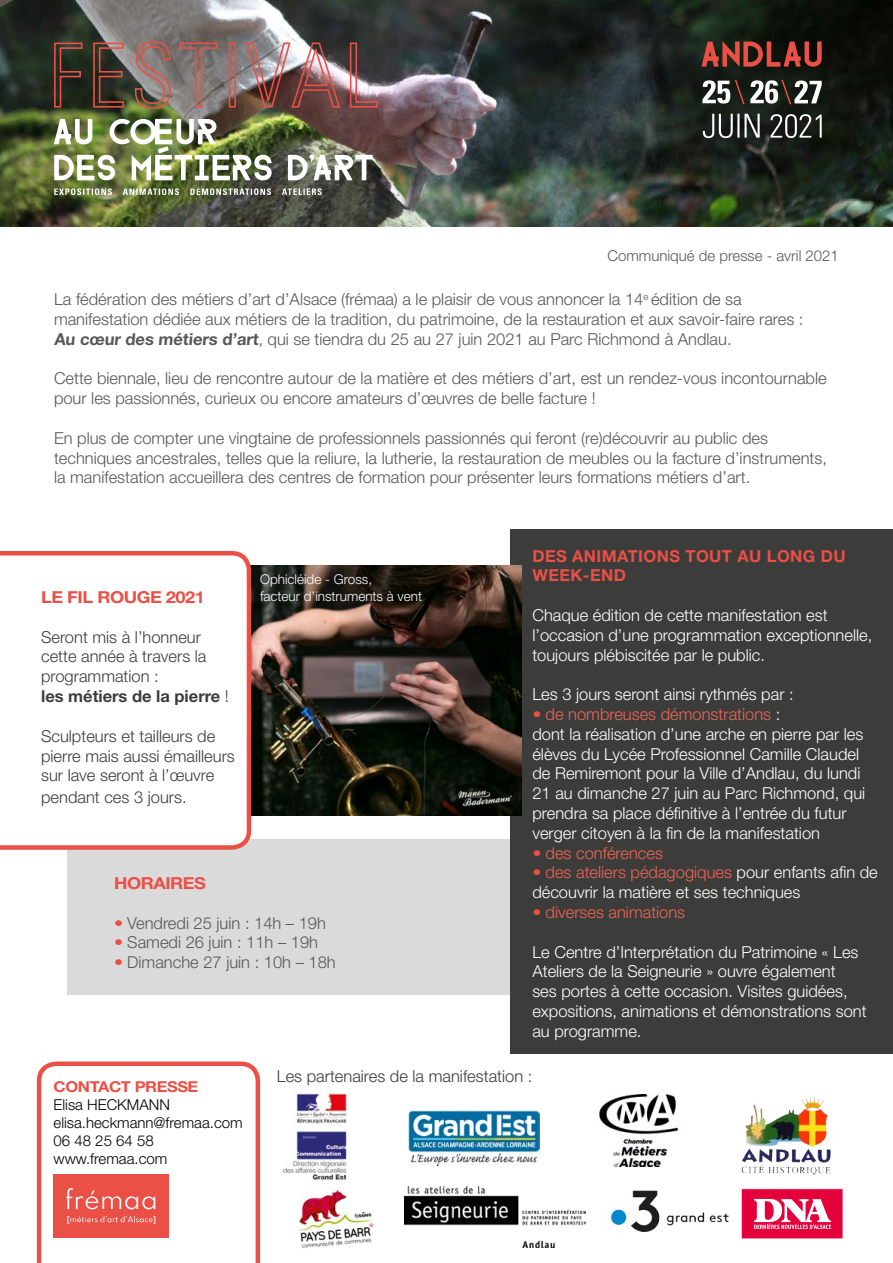
<style>
.page{position:relative;width:893px;height:1263px;background:#fff}
.page>*{position:absolute;margin:0;border:0;box-sizing:border-box;transform-origin:0 0}
.t1{font:300 16.5px/19.8px "Helvetica Neue LT Std";color:#575756}
.t2{font:300 16.5px/19.8px "Helvetica Neue LT Std";color:#fff}
.t3{font:300 16.5px/19.8px "Helvetica Neue LT Std";color:#3c3c3b}
.t4{font:300 16.5px "Helvetica Neue LT Std";color:#ec6555}
.t5{font:700 16.5px/19.8px "Helvetica Neue LT Std";letter-spacing:.025em;color:#ea5045}
.t6{font:700 16.5px "Helvetica Neue LT Std";letter-spacing:-.025em;color:#ea5045;scale:1.1 1}
.t7{font:300 15px/18px "Helvetica Neue LT Std";color:#000}
.t8{font:300 15px "Helvetica Neue LT Std";color:#575756}
.t9{font:700 15px "Helvetica Neue LT Std";letter-spacing:-.025em;color:#ea5045;scale:1.1 1}
.t10{font:300 13.5px "Helvetica Neue LT Std";color:#fff}
.s1{font-weight:700}
.s2{color:#ea5045}
.s3{color:#ec6555}
</style>
<div class="page">
<div style="left:68px;top:839px;width:494px;height:155px;background:#dadada"></div>
<div style="left:511px;top:529px;width:382px;height:525px;background:#3c3c3b"></div>
<img style="left:251px;top:565px;width:271px;height:250px">
<svg style="left:0;top:551px;width:251px;height:299px"></svg>
<img style="left:283px;top:1090px;width:64px;height:90px">
<img style="left:408px;top:1111px;width:131px;height:54px">
<img style="left:599px;top:1094px;width:80px;height:73px">
<img style="left:741px;top:1097px;width:90px;height:78px">
<img style="left:298px;top:1188px;width:76px;height:60px">
<img style="left:405px;top:1186px;width:180px;height:61px">
<img style="left:0;top:0;width:893px;height:226px">
<img style="left:53px;top:40px;width:326px;height:70px">
<svg style="left:54px;top:187px;width:268px;height:8px;background:#8c9278"></svg>
<img style="left:54px;top:118px;width:319px;height:62px">
<svg style="left:702px;top:41px;width:120px;height:26px;background:#733127"></svg>
<svg style="left:703px;top:114px;width:119px;height:24px;background:#515551"></svg>
<svg style="left:702px;top:80px;width:120px;height:24px"></svg>
<svg style="left:37px;top:1061px;width:223px;height:202px"></svg>
<img style="left:610px;top:1190px;width:119px;height:42px">
<svg style="left:741px;top:1188px;width:102px;height:51px"></svg>
<p class="t8" style="left:607px;top:246px;width:233px">Communiqué de presse - avril 2021</p>
<p class="t1" style="left:54px;top:289px;width:751px">La fédération des métiers d’art d’Alsace (frémaa) a le plaisir de vous annoncer la 14<sup>e</sup> édition de sa manifestation dédiée aux métiers de la tradition, du patrimoine, de la restauration et aux savoir-faire rares :<br><span class="s1">Au cœur des métiers d’art</span>, qui se tiendra du 25 au 27 juin 2021 au Parc Richmond à Andlau.</p>
<p class="t1" style="left:54px;top:368px;width:774px">Cette biennale, lieu de rencontre autour de la matière et des métiers d’art, est un rendez-vous incontournable pour les passionnés, curieux ou encore amateurs d’œuvres de belle facture !</p>
<p class="t1" style="left:54px;top:428px;width:774px">En plus de compter une vingtaine de professionnels passionnés qui feront (re)découvrir au public des techniques ancestrales, telles que la reliure, la lutherie, la restauration de meubles ou la facture d’instruments, la manifestation accueillera des centres de formation pour présenter leurs formations métiers d’art.</p>
<p class="t10" style="left:260px;top:571px;width:114px">Ophicléide - Gross,</p>
<p class="t6" style="left:41px;top:587px;width:150px">LE FIL ROUGE 2021</p>
<p class="t10" style="left:260px;top:588px;width:164px">facteur d’instruments à vent</p>
<p class="t3" style="left:41px;top:626px;width:189px">Seront mis à l’honneur cette année à travers la programmation :<br><span class="s1">les métiers de la pierre</span> !</p>
<p class="t3" style="left:41px;top:725px;width:195px">Sculpteurs et tailleurs de pierre mais aussi émailleurs sur lave seront à l’œuvre</p>
<p class="t3" style="left:41px;top:787px;width:147px">pendant ces 3 jours.</p>
<p class="t6" style="left:114px;top:873px;width:85px">HORAIRES</p>
<p class="t1" style="left:114px;top:912px;width:213px"><span class="s2">•</span> Vendredi 25 juin : 14h – 19h</p>
<p class="t1" style="left:114px;top:932px;width:205px"><span class="s2">•</span> Samedi 26 juin : 11h – 19h</p>
<p class="t1" style="left:114px;top:952px;width:223px"><span class="s2">•</span> Dimanche 27 juin : 10h – 18h</p>
<p class="t5" style="left:532px;top:545px;width:315px">DES ANIMATIONS TOUT AU LONG DU<br>WEEK-END</p>
<p class="t2" style="left:532px;top:605px;width:341px">Chaque édition de cette manifestation est l’occasion d’une programmation exceptionnelle, toujours plébiscitée par le public.</p>
<p class="t2" style="left:532px;top:684px;width:263px">Les 3 jours seront ainsi rythmés par :</p>
<p class="t2" style="left:532px;top:704px;width:334px"><span class="s2">•</span> <span class="s3">de nombreuses démonstrations</span> :<br>dont la réalisation d’une arche en pierre par les élèves du Lycée Professionnel Camille Claudel de Remiremont pour la Ville d’Andlau, du lundi 21 au dimanche 27 juin au Parc Richmond, qui prendra sa place définitive à l’entrée du futur verger citoyen à la fin de la manifestation</p>
<p class="t4" style="left:532px;top:843px;width:132px"><span class="s2">•</span> des conférences</p>
<p class="t2" style="left:532px;top:862px;width:347px"><span class="s2">•</span> <span class="s3">des ateliers pédagogiques</span> pour enfants afin de découvrir la matière et ses techniques</p>
<p class="t4" style="left:532px;top:902px;width:154px"><span class="s2">•</span> diverses animations</p>
<p class="t2" style="left:532px;top:941px;width:336px">Le Centre d’Interprétation du Patrimoine « Les Ateliers de la Seigneurie » ouvre également<br>ses portes à cette occasion. Visites guidées, expositions, animations et démonstrations sont au programme.</p>
<p class="t9" style="left:54px;top:1077px;width:133px">CONTACT PRESSE</p>
<p class="t7" style="left:54px;top:1095px;width:190px">Elisa HECKMANN elisa.heckmann@fremaa.com<br>06 48 25 64 58 www.fremaa.com</p>
<p class="t3" style="left:277px;top:1066px;width:257px">Les partenaires de la manifestation :</p>
</div>
